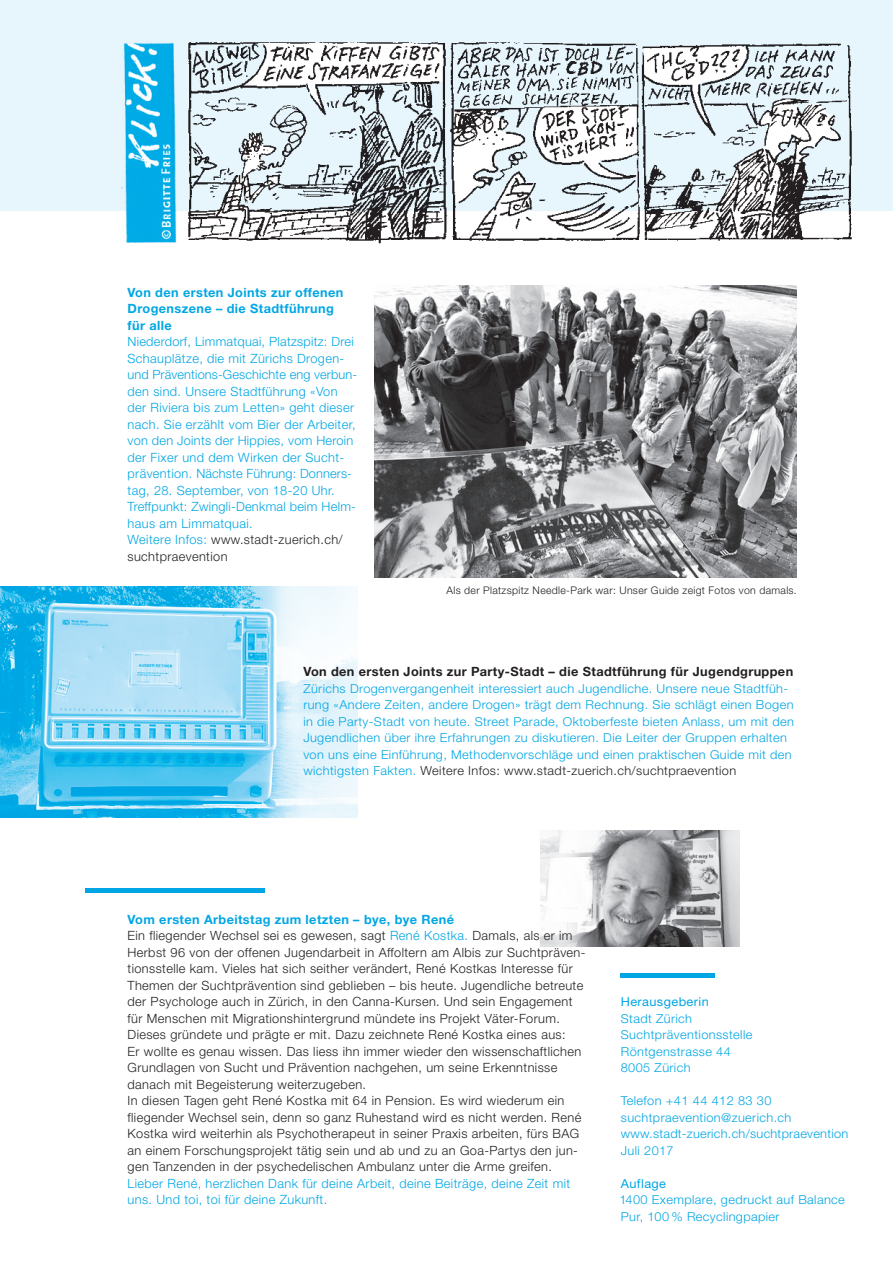
<style>
.page{position:relative;width:893px;height:1263px;background:#fff}
.page>*{position:absolute;margin:0;border:0;box-sizing:border-box;transform-origin:0 0}
.t1{font:300 12.75px/16.5px "Helvetica Neue LT Std";letter-spacing:.03em;color:#231f20}
.t2{font:300 12.75px/16.5px "Helvetica Neue LT Std";letter-spacing:.03em;color:#00a6e4}
.t3{font:700 12.75px "Helvetica Neue LT Std";letter-spacing:.03em;color:#231f20}
.t4{font:300 12.3px/16.5px "Helvetica Neue LT Std";letter-spacing:.03em;color:#00a6e4}
.t5{font:12.3px/16.5px "Helvetica Neue LT Std";letter-spacing:.03em;color:#00a6e4}
.t6{font:300 10.5px "Helvetica Neue LT Std";letter-spacing:.03em;color:#231f20}
.s1{font-weight:700}
.s2{color:#231f20}
.s3{font-size:12.75px}
.s4{font-weight:700;color:#00a6e4}
.s5{color:#00a6e4}
.s6{font-weight:300}
.s7{font-weight:400}
</style>
<div class="page">
<div style="left:0;top:0;width:893px;height:210px;background:#e7f6fc"></div>
<div style="left:85px;top:888px;width:179px;height:5px;background:#00a6e4"></div>
<img style="left:374px;top:286px;width:423px;height:291px">
<img style="left:0;top:587px;width:357px;height:231px">
<div style="left:621px;top:973px;width:94px;height:5px;background:#00a6e4"></div>
<img style="left:540px;top:830px;width:200px;height:116px">
<img style="left:119px;top:42px;width:58px;height:201px">
<img style="left:186px;top:42px;width:677px;height:202px">
<p class="t2" style="left:128px;top:284px;width:231px"><span class="s1">Von den ersten Joints zur offenen Drogenszene – die Stadtführung<br>für alle<br></span>Niederdorf, Limmatquai, Platzspitz: Drei Schauplätze, die mit Zürichs Drogen&shy;und Präventions-Geschichte eng verbun&shy;den sind. Unsere Stadtführung «Von der Riviera bis zum Letten» geht dieser nach. Sie erzählt vom Bier der Arbeiter, von den Joints der Hippies, vom Heroin der Fixer und dem Wirken der Sucht&shy;prävention. Nächste Führung: Donners&shy;tag, 28. September, von 18-20 Uhr.<br>Treffpunkt: Zwingli-Denkmal beim Helm&shy;haus am Limmatquai.<br>Weitere Infos: <span class="s2">www.stadt-zuerich.ch/ suchtpraevention</span></p>
<p class="t6" style="left:446px;top:584px;width:352px">Als der Platzspitz Needle-Park war: Unser Guide zeigt Fotos von damals.</p>
<p class="t3" style="left:303px;top:664px;width:491px">Von den ersten Joints zur Party-Stadt – die Stadtführung für Jugendgruppen</p>
<p class="t4" style="left:303px;top:680px;width:492px">Zürichs Drogenvergangenheit interessiert auch Jugendliche. Unsere neue Stadtfüh&shy;rung «Andere Zeiten, andere Drogen<span class="s3">»</span> trägt dem Rechnung. Sie schlägt einen Bogen in die Party-Stadt von heute. Street Parade, Oktoberfeste bieten Anlass, um mit den Jugendlichen über ihre Erfahrungen zu diskutieren. Die Leiter der Gruppen erhalten von uns eine Einführung, Methodenvorschläge und einen praktischen Guide mit den wichtigsten Fakten. <span class="s2">Weitere Infos: www.stadt-zuerich.ch/suchtpraevention</span></p>
<p class="t1" style="left:128px;top:911px;width:459px"><span class="s4">Vom ersten Arbeitstag zum letzten – bye, bye René<br></span>Ein fliegender Wechsel sei es gewesen, sagt <span class="s5">René Kostka.</span> Damals, als er im Herbst 96 von der offenen Jugendarbeit in Affoltern am Albis zur Suchtpräven&shy;tionsstelle kam. Vieles hat sich seither verändert, René Kostkas Interesse für Themen der Suchtprävention sind geblieben – bis heute. Jugendliche betreute der Psychologe auch in Zürich, in den Canna-Kursen. Und sein Engagement für Menschen mit Migrationshintergrund mündete ins Projekt Väter-Forum.<br>Dieses gründete und prägte er mit. Dazu zeichnete René Kostka eines aus:<br>Er wollte es genau wissen. Das liess ihn immer wieder den wissenschaftlichen Grundlagen von Sucht und Prävention nachgehen, um seine Erkenntnisse danach mit Begeisterung weiterzugeben.</p>
<p class="t1" style="left:128px;top:1092px;width:455px">In diesen Tagen geht René Kostka mit 64 in Pension. Es wird wiederum ein fliegender Wechsel sein, denn so ganz Ruhestand wird es nicht werden. René Kostka wird weiterhin als Psychotherapeut in seiner Praxis arbeiten, fürs BAG an einem Forschungsprojekt tätig sein und ab und zu an Goa-Partys den jun&shy;gen Tanzenden in der psychedelischen Ambulanz unter die Arme greifen.</p>
<p class="t2" style="left:128px;top:1175px;width:444px">Lieber René, herzlichen Dank für deine Arbeit, deine Beiträge, deine Zeit mit uns. Und toi, toi für deine Zukunft.</p>
<p class="t5" style="left:621px;top:994px;width:89px">Herausgeberin<br><span class="s6">Stadt Zürich</span></p>
<p class="t4" style="left:621px;top:1026px;width:133px">Suchtpräventionsstelle</p>
<p class="t4" style="left:621px;top:1043px;width:112px">Röntgenstrasse 44</p>
<p class="t4" style="left:621px;top:1059px;width:71px">8005 Zürich</p>
<p class="t4" style="left:621px;top:1092px;width:152px">Telefon +41 44 412 83 30</p>
<p class="t4" style="left:621px;top:1109px;width:172px">suchtpraevention@zuerich.ch</p>
<p class="t4" style="left:621px;top:1125px;width:229px">www.stadt-zuerich.ch/suchtpraevention</p>
<p class="t4" style="left:621px;top:1142px;width:54px">Juli 2017</p>
<p class="t4" style="left:619px;top:1175px;width:227px"><span class="s7">Auflage<br></span>1400 Exemplare, gedruckt auf Balance<br>Pur, 100 % Recyclingpapier</p>
</div>
